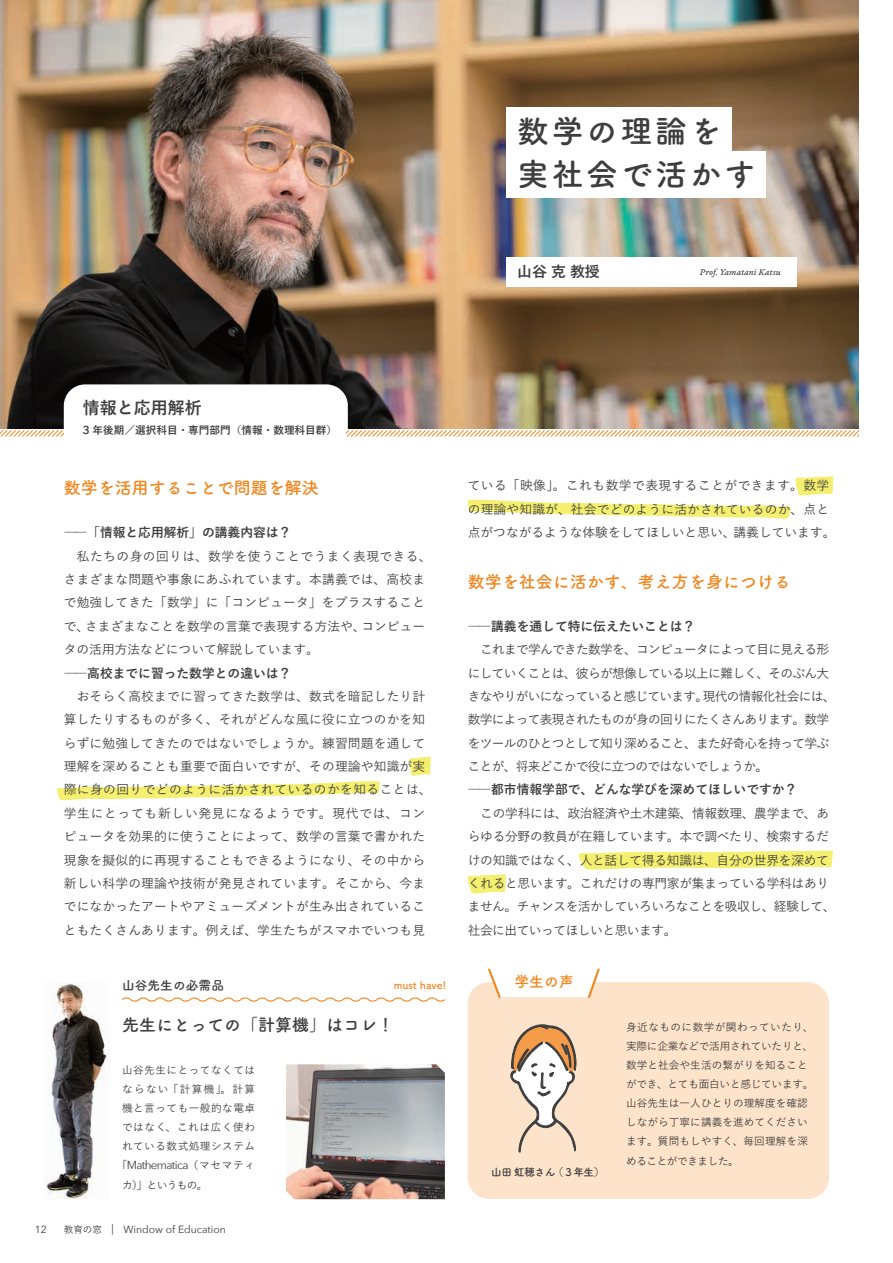
<style>
.page{position:relative;width:893px;height:1263px;background:#fff}
.page>*{position:absolute;margin:0;border:0;box-sizing:border-box;transform-origin:0 0}
.t1{font:700 31.95px/42.5px "Tsuku A Rd Gothic";letter-spacing:.08em;color:#3e3e3f}
.t2{font:700 16.95px "Tsuku A Rd Gothic";color:#f18720}
.t3{font:700 16.95px "Tsuku A Rd Gothic";color:#3e3e3f}
.t4{font:700 16.95px "Yu Go";color:#3e3e3f}
.t5{font:700 14.85px "Yu Go";letter-spacing:.135em;color:#3e3e3f}
.t6{font:700 14.85px "Tsuku A Rd Gothic";color:#f18720}
.t7{font:500 12.75px/23.4px "Yu Go";letter-spacing:.01em;color:#3e3e3f}
.t8{font:500 12.75px/23.4px "Yu Go";letter-spacing:-.055em;color:#3e3e3f}
.t9{font:500 12.75px/23.4px "Yu Go";letter-spacing:-.025em;color:#3e3e3f}
.t10{font:700 12.75px "Yu Go";color:#3e3e3f}
.t11{font:700 12.75px "Tsuku A Rd Gothic";color:#3e3e3f}
.t12{font:11.55px "Avenir Next";letter-spacing:-.055em;color:#3e3e3f}
.t13{font:500 10.65px/19.2px "Yu Go";letter-spacing:.005em;color:#3e3e3f;text-align:justify}
.t14{font:700 10.65px "Yu Go";color:#3e3e3f}
.t15{font:700 10.65px "Tsuku A Rd Gothic";letter-spacing:-.04em;color:#3e3e3f}
.t16{font:700 10.65px "Tsuku A Rd Gothic";color:#f18720}
.t17{font:10.5px "Avenir Next";color:#3e3e3f}
.t18{font:9.6px "Garamond Premr Pro Med It Capt";color:#3e3e3f}
.s1{font-family:"Avenir Next";font-weight:600;font-size:11.55px}
.s2{font-family:"Yu Go";font-weight:500;font-size:10.65px}
.s3{font-family:"Yu Go";font-weight:500;font-size:9.6px}
</style>
<div class="page">
<svg style="left:468px;top:874px;width:38px;height:19px"></svg>
<svg style="left:578px;top:850px;width:255px;height:20px"></svg>
<svg style="left:468px;top:476px;width:365px;height:43px"></svg>
<svg style="left:57px;top:781px;width:323px;height:19px"></svg>
<svg style="left:409px;top:757px;width:22px;height:19px"></svg>
<img style="left:0;top:0;width:859px;height:428px">
<img style="left:43px;top:982px;width:67px;height:217px">
<div style="left:468px;top:982px;width:361px;height:217px;background:#fde3c9"></div>
<img style="left:286px;top:1064px;width:159px;height:135px">
<svg style="left:121px;top:997px;width:324px;height:5px"></svg>
<svg style="left:486px;top:968px;width:115px;height:32px"></svg>
<div style="left:64px;top:384px;width:284px;height:66px;background:#fff;border-radius:21px"></div>
<div style="left:506px;top:107px;width:225px;height:47px;background:#fff"></div>
<div style="left:506px;top:152px;width:259px;height:46px;background:#fff"></div>
<div style="left:506px;top:257px;width:290px;height:29px;background:#fff"></div>
<svg style="left:511px;top:1025px;width:65px;height:127px"></svg>
<svg style="left:347px;top:430px;width:512px;height:7px"></svg>
<svg style="left:0;top:430px;width:64px;height:7px"></svg>
<h1 class="t1" style="left:517px;top:108px;width:240px">数学の理論を実社会で活かす</h1>
<p class="t5" style="left:517px;top:263px;width:84px">山谷克教授</p>
<p class="t18" style="left:700px;top:267px;width:82px">Prof. Yamatani Katsu</p>
<h2 class="t4" style="left:83px;top:398px;width:121px">情報と応用解析</h2>
<p class="t14" style="left:83px;top:424px;width:256px"><span class="s1">3</span> 年後期／選択科目・専門部門（情報・数理科目群）</p>
<h2 class="t2" style="left:64px;top:475px;width:257px">数学を活用することで問題を解決</h2>
<p class="t10" style="left:64px;top:525px;width:229px">――「情報と応用解析」の講義内容は？</p>
<p class="t7" style="left:64px;top:543px;width:369px">　私たちの身の回りは、数学を使うことでうまく表現できる、さまざまな問題や事象にあふれています。本講義では、高校まで勉強してきた「数学」に「コンピュータ」をプラスすることで、さまざまなことを数学の言葉で表現する方法や、コンピュータの活用方法などについて解説しています。</p>
<p class="t10" style="left:64px;top:666px;width:229px">――高校までに習った数学との違いは？</p>
<p class="t7" style="left:64px;top:683px;width:369px">　おそらく高校までに習ってきた数学は、数式を暗記したり計算したりするものが多く、それがどんな風に役に立つのかを知らずに勉強してきたのではないでしょうか。練習問題を通して理解を深めることも重要で面白いですが、その理論や知識が実際に身の回りでどのように活かされているのかを知ることは、学生にとっても新しい発見になるようです。現代では、コンピュータを効果的に使うことによって、数学の言葉で書かれた現象を擬似的に再現することもできるようになり、その中から新しい科学の理論や技術が発見されています。そこから、今までになかったアートやアミューズメントが生み出されていることもたくさんあります。例えば、学生たちがスマホでいつも見</p>
<p class="t7" style="left:468px;top:472px;width:369px">ている「映像」。これも数学で表現することができます。数学の理論や知識が、社会でどのように活かされているのか、点と点がつながるような体験をしてほしいと思い、講義しています。</p>
<h2 class="t2" style="left:468px;top:568px;width:325px">数学を社会に活かす、考え方を身につける</h2>
<p class="t10" style="left:468px;top:619px;width:229px">――講義を通して特に伝えたいことは？</p>
<p class="t8" style="left:468px;top:636px;width:369px">　これまで学んできた数学を、コンピュータによって目に見える形にしていくことは、彼らが想像している以上に難しく、そのぶん大きなやりがいになっていると感じています。現代の情報化社会には、数学によって表現されたものが身の回りにたくさんあります。数学をツールのひとつとして知り深めること、また好奇心を持って学ぶことが、将来どこかで役に立つのではないでしょうか。</p>
<p class="t10" style="left:468px;top:783px;width:331px">――都市情報学部で、どんな学びを深めてほしいですか？</p>
<p class="t9" style="left:468px;top:800px;width:369px">　この学科には、政治経済や土木建築、情報数理、農学まで、あらゆる分野の教員が在籍しています。本で調べたり、検索するだけの知識ではなく、人と話して得る知識は、自分の世界を深めてくれると思います。これだけの専門家が集まっている学科はありません。チャンスを活かしていろいろなことを吸収し、経験して、社会に出ていってほしいと思います。</p>
<p class="t11" style="left:122px;top:975px;width:104px">山谷先生の必需品</p>
<p class="t16" style="left:394px;top:976px;width:54px">must have!</p>
<p class="t6" style="left:514px;top:970px;width:61px">学生の声</p>
<h2 class="t3" style="left:122px;top:1012px;width:274px">先生にとっての「計算機」はコレ！</h2>
<p class="t13" style="left:122px;top:1059px;width:135px">山谷先生にとってなくてはならない「計算機」。計算機と言っても一般的な電卓ではなく、これは広く使われている数式処理システム</p>
<p class="t12" style="left:117px;top:1155px;width:140px"><span class="s2">「</span>Mathematica<span class="s2">（マセマティ</span></p>
<p class="t13" style="left:122px;top:1174px;width:87px">カ）」というもの。</p>
<p class="t17" style="left:35px;top:1220px;width:14px">12</p>
<p class="t17" style="left:64px;top:1220px;width:164px"><span class="s3">教育の窓　</span>| Window of Education</p>
<p class="t15" style="left:491px;top:1164px;width:115px">山田 虹穂さん（3 年生）</p>
<p class="t13" style="left:626px;top:1016px;width:189px;text-align:left">身近なものに数学が関わっていたり、実際に企業などで活用されていたりと、数学と社会や生活の繋がりを知ることができ、とても面白いと感じています。山谷先生は一人ひとりの理解度を確認しながら丁寧に講義を進めてくださいます。質問もしやすく、毎回理解を深めることができました。</p>
</div>
